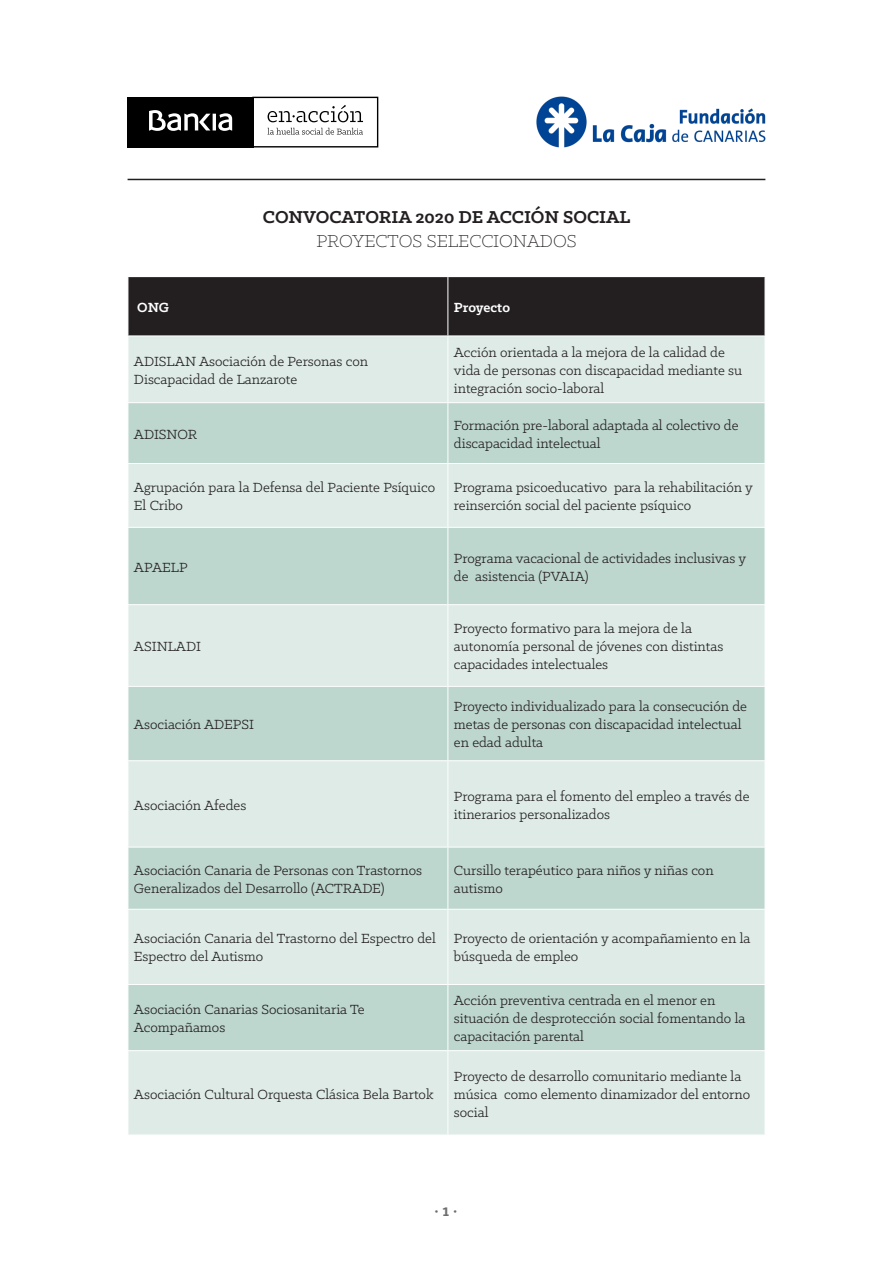
<style>
.page{position:relative;width:893px;height:1263px;background:#fff}
.page>*{position:absolute;margin:0;border:0;box-sizing:border-box;transform-origin:0 0}
.t1{font:700 19.5px "Klinic Slab";color:#231f20}
.t2{font:300 19.5px "Klinic Slab";color:#231f20}
.t3{font:700 18px "Klinic Slab";color:#6c6d70}
.t4{font:15px/18px "Klinic Slab";color:#231f20}
.t5{font:700 15px "Klinic Slab";letter-spacing:-.005em;color:#fff}
</style>
<div class="page">
<svg style="left:254px;top:97px;width:124px;height:50px"></svg>
<div style="left:128px;top:97px;width:126px;height:50px;background:#000"></div>
<svg style="left:149px;top:110px;width:83px;height:21px"></svg>
<img style="left:536px;top:96px;width:230px;height:52px">
<div style="left:129px;top:277px;width:636px;height:59px;background:#231f20"></div>
<div style="left:129px;top:337px;width:636px;height:798px;background:#deebe6"></div>
<svg style="left:129px;top:403px;width:636px;height:647px;background:#cce0d9"></svg>
<hr style="left:447px;top:277px;width:1px;height:59px;background:#fff">
<hr style="left:128px;top:402px;width:320px;height:1px;background:#fff">
<hr style="left:448px;top:402px;width:317px;height:1px;background:#fff">
<hr style="left:128px;top:463px;width:320px;height:1px;background:#fff">
<hr style="left:448px;top:463px;width:317px;height:1px;background:#fff">
<hr style="left:128px;top:527px;width:320px;height:1px;background:#fff">
<hr style="left:448px;top:527px;width:317px;height:1px;background:#fff">
<hr style="left:128px;top:604px;width:320px;height:1px;background:#fff">
<hr style="left:448px;top:604px;width:317px;height:1px;background:#fff">
<hr style="left:128px;top:686px;width:320px;height:1px;background:#fff">
<hr style="left:448px;top:686px;width:317px;height:1px;background:#fff">
<hr style="left:128px;top:760px;width:320px;height:1px;background:#fff">
<hr style="left:448px;top:760px;width:317px;height:1px;background:#fff">
<hr style="left:128px;top:847px;width:320px;height:1px;background:#fff">
<hr style="left:448px;top:847px;width:317px;height:1px;background:#fff">
<hr style="left:128px;top:909px;width:320px;height:1px;background:#fff">
<hr style="left:448px;top:909px;width:317px;height:1px;background:#fff">
<hr style="left:128px;top:984px;width:320px;height:1px;background:#fff">
<hr style="left:448px;top:984px;width:317px;height:1px;background:#fff">
<hr style="left:128px;top:1050px;width:320px;height:1px;background:#fff">
<hr style="left:448px;top:1050px;width:317px;height:1px;background:#fff">
<hr style="left:447px;top:336px;width:1px;height:66px;background:#fff">
<hr style="left:447px;top:403px;width:1px;height:60px;background:#fff">
<hr style="left:447px;top:464px;width:1px;height:63px;background:#fff">
<hr style="left:447px;top:528px;width:1px;height:76px;background:#fff">
<hr style="left:447px;top:605px;width:1px;height:81px;background:#fff">
<hr style="left:447px;top:687px;width:1px;height:73px;background:#fff">
<hr style="left:447px;top:761px;width:1px;height:86px;background:#fff">
<hr style="left:447px;top:847px;width:1px;height:62px;background:#fff">
<hr style="left:447px;top:909px;width:1px;height:75px;background:#fff">
<hr style="left:447px;top:985px;width:1px;height:65px;background:#fff">
<hr style="left:447px;top:1051px;width:1px;height:84px;background:#fff">
<hr style="left:128px;top:179px;width:637px;height:1px;background:#231f20">
<h1 class="t1" style="left:263px;top:204px;width:369px">CONVOCATORIA 2020 DE ACCIÓN SOCIAL</h1>
<h1 class="t2" style="left:316px;top:228px;width:262px">PROYECTOS SELECCIONADOS</h1>
<p class="t5" style="left:137px;top:298px;width:33px">ONG</p>
<p class="t5" style="left:454px;top:298px;width:58px">Proyecto</p>
<p class="t4" style="left:134px;top:352px;width:236px">ADISLAN Asociación de Personas con<br>Discapacidad de Lanzarote</p>
<p class="t4" style="left:454px;top:343px;width:290px">Acción orientada a la mejora de la calidad de vida de personas con discapacidad mediante su integración socio-laboral</p>
<p class="t4" style="left:134px;top:425px;width:65px">ADISNOR</p>
<p class="t4" style="left:454px;top:416px;width:286px">Formación pre-laboral adaptada al colectivo de discapacidad intelectual</p>
<p class="t4" style="left:134px;top:478px;width:303px">Agrupación para la Defensa del Paciente Psíquico<br>El Cribo</p>
<p class="t4" style="left:454px;top:478px;width:300px">Programa psicoeducativo para la rehabilitación y reinserción social del paciente psíquico</p>
<p class="t4" style="left:134px;top:558px;width:55px">APAELP</p>
<p class="t4" style="left:454px;top:549px;width:294px">Programa vacacional de actividades inclusivas y de asistencia (PVAIA)</p>
<p class="t4" style="left:134px;top:637px;width:69px">ASINLADI</p>
<p class="t4" style="left:134px;top:715px;width:121px">Asociación ADEPSI</p>
<p class="t4" style="left:454px;top:619px;width:271px">Proyecto formativo para la mejora de la autonomía personal de jóvenes con distintas capacidades intelectuales</p>
<p class="t4" style="left:454px;top:697px;width:295px">Proyecto individualizado para la consecución de metas de personas con discapacidad intelectual en edad adulta</p>
<p class="t4" style="left:134px;top:795px;width:114px">Asociación Afedes</p>
<p class="t4" style="left:454px;top:786px;width:297px">Programa para el fomento del empleo a través de itinerarios personalizados</p>
<p class="t4" style="left:134px;top:861px;width:290px">Asociación Canaria de Personas con Trastornos<br>Generalizados del Desarrollo (ACTRADE)</p>
<p class="t4" style="left:454px;top:861px;width:261px">Cursillo terapéutico para niños y niñas con autismo</p>
<p class="t4" style="left:134px;top:929px;width:303px">Asociación Canaria del Trastorno del Espectro del<br>Espectro del Autismo</p>
<p class="t4" style="left:454px;top:929px;width:298px">Proyecto de orientación y acompañamiento en la búsqueda de empleo</p>
<p class="t4" style="left:134px;top:1000px;width:232px">Asociación Canarias Sociosanitaria Te<br>Acompañamos</p>
<p class="t4" style="left:454px;top:991px;width:293px">Acción preventiva centrada en el menor en situación de desprotección social fomentando la capacitación parental</p>
<p class="t4" style="left:134px;top:1084px;width:301px">Asociación Cultural Orquesta Clásica Bela Bartok</p>
<p class="t4" style="left:454px;top:1066px;width:298px">Proyecto de desarrollo comunitario mediante la música como elemento dinamizador del entorno social</p>
<p class="t3" style="left:435px;top:1199px;width:24px">· 1 ·</p>
</div>
